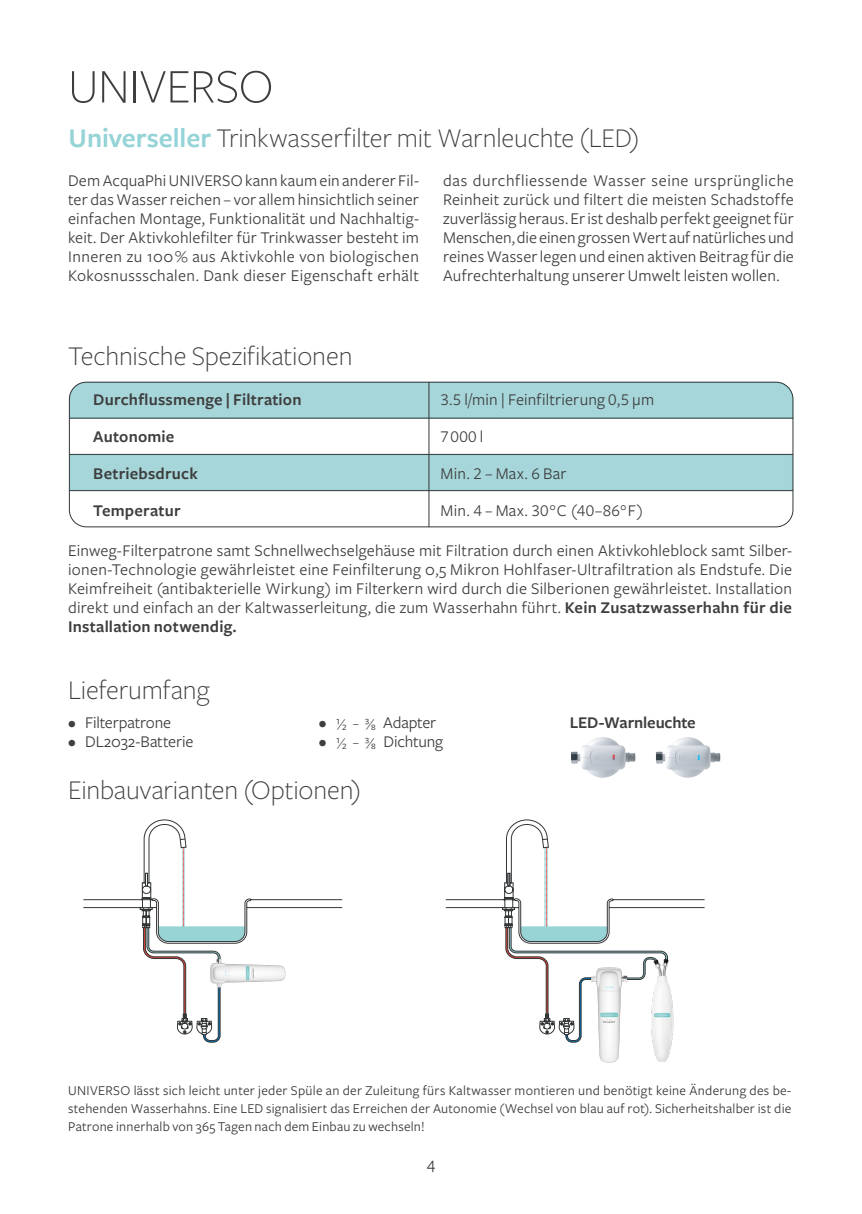
<style>
.page{position:relative;width:862px;height:1214px;background:#fff}
.page>*{position:absolute;margin:0;border:0;box-sizing:border-box;transform-origin:0 0}
.t1{font:300 50px "Freight Sans Pro";letter-spacing:-.005em;color:#3e3e3f}
.t2{font:300 28px "Freight Sans Pro";letter-spacing:-.005em;color:#3e3e3f}
.t3{font:17px/19px "Freight Sans Pro";letter-spacing:.01em;color:#3e3e3f;text-align:justify}
.t4{font:600 17px "Freight Sans Pro";letter-spacing:.01em;color:#3e3e3f}
.t5{font:17px "Freight Sans Pro";letter-spacing:-.01em;color:#3e3e3f}
.t6{font:17px "Freight Sans Pro";letter-spacing:-.015em;color:#3e3e3f}
.t7{font:600 17px "Freight Sans Pro";letter-spacing:-.01em;color:#3e3e3f}
.t8{font:14px/18px "Freight Sans Pro";letter-spacing:.015em;color:#333638;text-align:justify}
.s1{font-weight:600;color:#94d3d6}
.s2{font-weight:600}
.s3{font-size:14px}
</style>
<div class="page">
<div style="left:69px;top:381px;width:725px;height:38px;background:#a6d6d9"></div>
<div style="left:71px;top:455px;width:720px;height:35px;background:#a6d6d9"></div>
<div style="left:69px;top:382px;width:724px;height:145px;border:1px solid #333638;border-radius:17px"></div>
<hr style="left:69px;top:418px;width:724px;height:1px;background:#333638">
<hr style="left:69px;top:454px;width:724px;height:1px;background:#333638">
<hr style="left:69px;top:490px;width:724px;height:1px;background:#333638">
<hr style="left:429px;top:382px;width:1px;height:145px;background:#333638">
<svg style="left:83px;top:819px;width:260px;height:120px"></svg>
<svg style="left:142px;top:847px;width:103px;height:195px"></svg>
<img style="left:206px;top:956px;width:80px;height:33px">
<svg style="left:251px;top:968px;width:3px;height:10px"></svg>
<svg style="left:445px;top:819px;width:260px;height:110px"></svg>
<img style="left:599px;top:1042px;width:21px;height:21px">
<svg style="left:505px;top:847px;width:163px;height:195px"></svg>
<img style="left:652px;top:959px;width:22px;height:101px">
<img style="left:583px;top:737px;width:19px;height:9px">
<img style="left:668px;top:737px;width:19px;height:9px">
<img style="left:601px;top:743px;width:25px;height:27px">
<h1 class="t1" style="left:69px;top:53px;width:206px">UNIVERSO</h1>
<h2 class="t2" style="left:69px;top:119px;width:572px"><span class="s1">Universeller</span> Trinkwasserfilter mit Warnleuchte (LED)</h2>
<p class="t3" style="left:68px;top:170px;width:352px">Dem AcquaPhi UNIVERSO kann kaum ein anderer Fil&shy;ter das Wasser reichen – vor allem hinsichtlich seiner einfachen Montage, Funktionalität und Nachhaltig&shy;keit. Der Aktivkohlefilter für Trinkwasser besteht im Inneren zu 100 % aus Aktivkohle von biologischen Kokosnussschalen. Dank dieser Eigenschaft erhält</p>
<p class="t3" style="left:443px;top:170px;width:352px">das durchfliessende Wasser seine ursprüngliche Reinheit zurück und filtert die meisten Schadstoffe zuverlässig heraus. Er ist deshalb perfekt geeignet für Menschen, die einen grossen Wert auf natürliches und reines Wasser legen und einen aktiven Beitrag für die Aufrechterhaltung unserer Umwelt leisten wollen.</p>
<h2 class="t2" style="left:68px;top:337px;width:286px">Technische Spezifikationen</h2>
<p class="t4" style="left:93px;top:388px;width:210px">Durchflussmenge | Filtration</p>
<p class="t3" style="left:441px;top:389px;width:215px">3.5 l/min | Feinfiltrierung 0,5 µm</p>
<p class="t4" style="left:93px;top:425px;width:83px">Autonomie</p>
<p class="t3" style="left:441px;top:426px;width:44px">7 000 l</p>
<p class="t4" style="left:93px;top:462px;width:106px">Betriebsdruck</p>
<p class="t3" style="left:441px;top:463px;width:127px">Min. 2 – Max. 6 Bar</p>
<p class="t4" style="left:93px;top:499px;width:89px">Temperatur</p>
<p class="t3" style="left:441px;top:500px;width:205px">Min. 4 – Max. 30°C (40–86°F)</p>
<p class="t3" style="left:68px;top:540px;width:725px">Einweg-Filterpatrone samt Schnellwechselgehäuse mit Filtration durch einen Aktivkohleblock samt Silber&shy;ionen-Technologie gewährleistet eine Feinfilterung 0,5 Mikron Hohlfaser-Ultrafiltration als Endstufe. Die Keimfreiheit (antibakterielle Wirkung) im Filterkern wird durch die Silberionen gewährleistet. Installation direkt und einfach an der Kaltwasserleitung, die zum Wasserhahn führt. <span class="s2">Kein Zusatzwasserhahn für die Installation notwendig.</span></p>
<h2 class="t2" style="left:68px;top:670px;width:143px">Lieferumfang</h2>
<p class="t5" style="left:68px;top:711px;width:105px">• Filterpatrone</p>
<p class="t3" style="left:68px;top:731px;width:127px">• DL2032-Batterie</p>
<p class="t5" style="left:319px;top:711px;width:119px">• <span class="s3">1/2 – 3/8</span> Adapter</p>
<p class="t6" style="left:319px;top:730px;width:126px">• <span class="s3">1/2 – 3/8</span> Dichtung</p>
<h2 class="t2" style="left:68px;top:771px;width:294px">Einbauvarianten (Optionen)</h2>
<p class="t7" style="left:570px;top:711px;width:128px">LED-Warnleuchte</p>
<p class="t8" style="left:68px;top:1080px;width:725px">UNIVERSO lässt sich leicht unter jeder Spüle an der Zuleitung fürs Kaltwasser montieren und benötigt keine Änderung des be&shy;stehenden Wasserhahns. Eine LED signalisiert das Erreichen der Autonomie (Wechsel von blau auf rot). Sicherheitshalber ist die Patrone innerhalb von 365 Tagen nach dem Einbau zu wechseln!</p>
<p class="t3" style="left:427px;top:1153px;width:10px">4</p>
</div>
